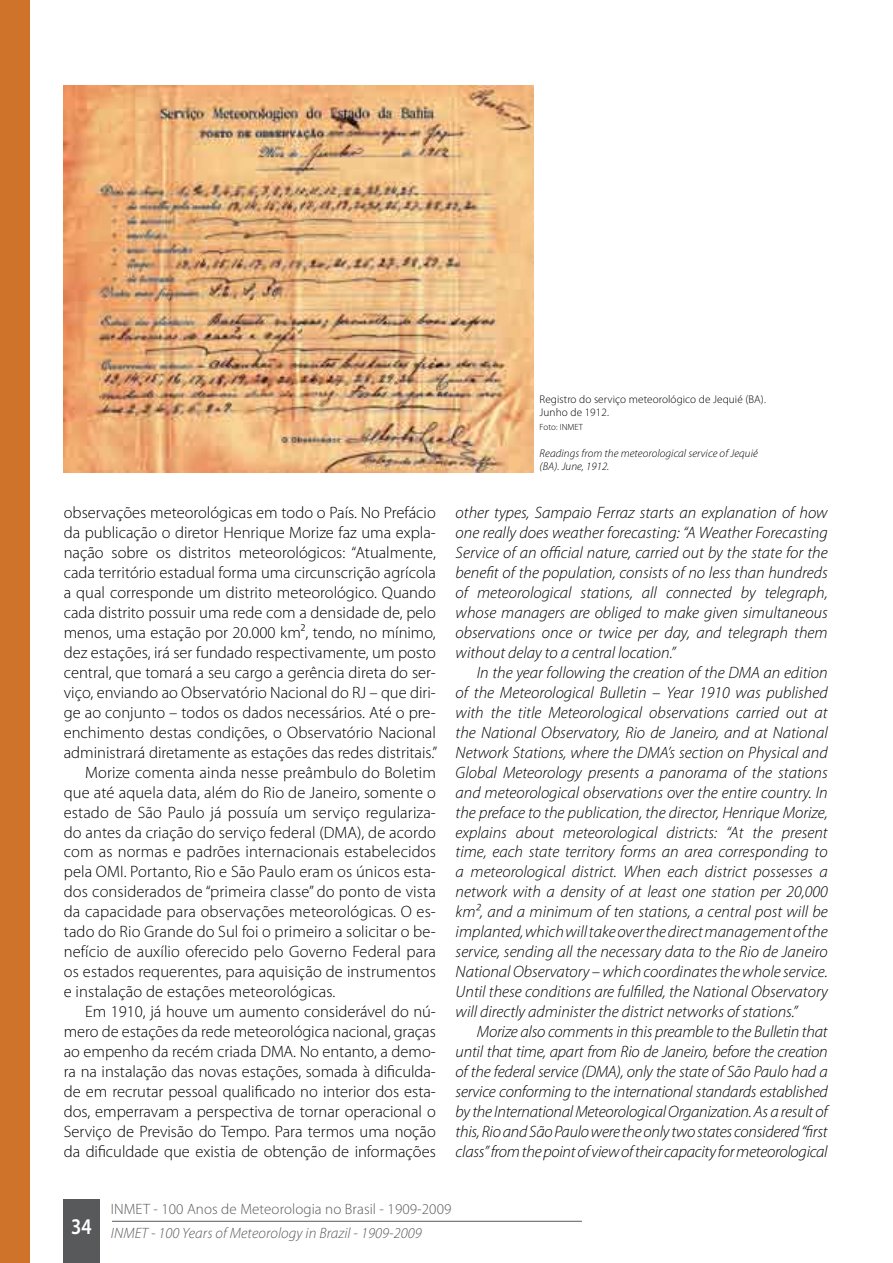
<style>
.page{position:relative;width:893px;height:1263px;background:#fff}
.page>*{position:absolute;margin:0;border:0;box-sizing:border-box;transform-origin:0 0}
.t1{font:600 22.5px "Myriad Pro";color:#fff;scale:.85 1}
.t2{font:italic 300 16.5px/20px "Myriad Pro";color:#000;text-align:justify}
.t3{font:300 16.5px "Myriad Pro";color:#000}
.t4{font:300 15px "Myriad Pro";letter-spacing:.005em;color:#58595b}
.t5{font:italic 300 15px "Myriad Pro";letter-spacing:.005em;color:#58595b}
.t6{font:italic 300 11.25px/13.5px "Myriad Pro";letter-spacing:.005em;color:#000}
.t7{font:300 11.25px/13.5px "Myriad Pro";letter-spacing:.005em;color:#000}
.t8{font:300 9px "Myriad Pro";letter-spacing:.005em;color:#000}
</style>
<div class="page">
<div style="left:63px;top:1199px;width:36px;height:64px;background:#58595b"></div>
<hr style="left:112px;top:1221px;width:470px;height:1px;background:#58595b">
<div style="left:0;top:0;width:29px;height:1263px;background:#cf732b"></div>
<img style="left:64px;top:85px;width:469px;height:387px">
<p class="t3" style="left:64px;top:504px;width:374px">observações meteorológicas em todo o País. No Prefácio</p>
<p class="t3" style="left:64px;top:524px;width:374px">da publicação o diretor Henrique Morize faz uma expla-</p>
<p class="t3" style="left:64px;top:544px;width:374px">nação sobre os distritos meteorológicos: “Atualmente,</p>
<p class="t3" style="left:64px;top:563px;width:374px">cada território estadual forma uma circunscrição agrícola</p>
<p class="t3" style="left:64px;top:583px;width:374px">a qual corresponde um distrito meteorológico. Quando</p>
<p class="t3" style="left:64px;top:603px;width:374px">cada distrito possuir uma rede com a densidade de, pelo</p>
<p class="t3" style="left:64px;top:623px;width:374px">menos, uma estação por 20.000 km², tendo, no mínimo,</p>
<p class="t3" style="left:64px;top:643px;width:374px">dez estações, irá ser fundado respectivamente, um posto</p>
<p class="t3" style="left:64px;top:663px;width:374px">central, que tomará a seu cargo a gerência direta do ser-</p>
<p class="t3" style="left:64px;top:683px;width:373px">viço, enviando ao Observatório Nacional do RJ – que diri-</p>
<p class="t3" style="left:64px;top:703px;width:374px">ge ao conjunto – todos os dados necessários. Até o pre-</p>
<p class="t3" style="left:64px;top:723px;width:374px">enchimento destas condições, o Observatório Nacional</p>
<p class="t3" style="left:64px;top:743px;width:375px">administrará diretamente as estações das redes distritais.”</p>
<p class="t3" style="left:85px;top:763px;width:352px">Morize comenta ainda nesse preâmbulo do Boletim</p>
<p class="t3" style="left:64px;top:783px;width:374px">que até aquela data, além do Rio de Janeiro, somente o</p>
<p class="t3" style="left:64px;top:803px;width:374px">estado de São Paulo já possuía um serviço regulariza-</p>
<p class="t3" style="left:64px;top:823px;width:374px">do antes da criação do serviço federal (DMA), de acordo</p>
<p class="t3" style="left:64px;top:843px;width:374px">com as normas e padrões internacionais estabelecidos</p>
<p class="t3" style="left:64px;top:863px;width:374px">pela OMI. Portanto, Rio e São Paulo eram os únicos esta-</p>
<p class="t3" style="left:64px;top:883px;width:374px">dos considerados de “primeira classe” do ponto de vista</p>
<p class="t3" style="left:64px;top:903px;width:374px">da capacidade para observações meteorológicas. O es-</p>
<p class="t3" style="left:64px;top:923px;width:374px">tado do Rio Grande do Sul foi o primeiro a solicitar o be-</p>
<p class="t3" style="left:64px;top:943px;width:374px">nefício de auxílio oferecido pelo Governo Federal para</p>
<p class="t3" style="left:64px;top:962px;width:374px">os estados requerentes, para aquisição de instrumentos</p>
<p class="t3" style="left:64px;top:982px;width:273px">e instalação de estações meteorológicas.</p>
<p class="t3" style="left:85px;top:1002px;width:352px">Em 1910, já houve um aumento considerável do nú-</p>
<p class="t3" style="left:64px;top:1022px;width:374px">mero de estações da rede meteorológica nacional, graças</p>
<p class="t3" style="left:64px;top:1042px;width:374px">ao empenho da recém criada DMA. No entanto, a demo-</p>
<p class="t3" style="left:64px;top:1062px;width:374px">ra na instalação das novas estações, somada à dificulda-</p>
<p class="t3" style="left:64px;top:1082px;width:374px">de em recrutar pessoal qualificado no interior dos esta-</p>
<p class="t3" style="left:64px;top:1102px;width:374px">dos, emperravam a perspectiva de tornar operacional o</p>
<p class="t3" style="left:64px;top:1122px;width:374px">Serviço de Previsão do Tempo. Para termos uma noção</p>
<p class="t3" style="left:64px;top:1142px;width:374px">da dificuldade que existia de obtenção de informações</p>
<p class="t7" style="left:540px;top:393px;width:228px">Registro do serviço meteorológico de Jequié (BA).<br>Junho de 1912.</p>
<p class="t8" style="left:540px;top:422px;width:45px">Foto: INMET</p>
<p class="t6" style="left:540px;top:447px;width:220px">Readings from the meteorological service of Jequié (BA). June, 1912.</p>
<p class="t2" style="left:456px;top:503px;width:374px">other types, Sampaio Ferraz starts an explanation of how one really does weather forecasting: “A Weather Forecasting Service of an official nature, carried out by the state for the benefit of the population, consists of no less than hundreds of meteorological stations, all connected by telegraph, whose managers are obliged to make given simultaneous observations once or twice per day, and telegraph them without delay to a central location.”</p>
<p class="t2" style="left:456px;top:663px;width:374px;text-indent:21px">In the year following the creation of the DMA an edition of the Meteorological Bulletin – Year 1910 was published with the title Meteorological observations carried out at the National Observatory, Rio de Janeiro, and at National Network Stations, where the DMA’s section on Physical and Global Meteorology presents a panorama of the stations and meteorological observations over the entire country. In the preface to the publication, the director, Henrique Morize, explains about meteorological districts: “At the present time, each state territory forms an area corresponding to a meteorological district. When each district possesses a network with a density of at least one station per 20,000 km², and a minimum of ten stations, a central post will be implanted, which will take over the direct management of the service, sending all the necessary data to the Rio de Janeiro National Observatory – which coordinates the whole service.<br>Until these conditions are fulfilled, the National Observatory will directly administer the district networks of stations.”</p>
<p class="t2" style="left:456px;top:1022px;width:374px;text-indent:21px">Morize also comments in this preamble to the Bulletin that until that time, apart from Rio de Janeiro, before the creation of the federal service (DMA), only the state of São Paulo had a service conforming to the international standards established by the International Meteorological Organization. As a result of this, Rio and São Paulo were the only two states considered “first class” from the point of view of their capacity for meteorological</p>
<h1 class="t1" style="left:71px;top:1214px;width:26px">34</h1>
<p class="t4" style="left:111px;top:1201px;width:342px">INMET - 100 Anos de Meteorologia no Brasil - 1909-2009</p>
<p class="t5" style="left:111px;top:1225px;width:312px">INMET - 100 Years of Meteorology in Brazil - 1909-2009</p>
</div>
